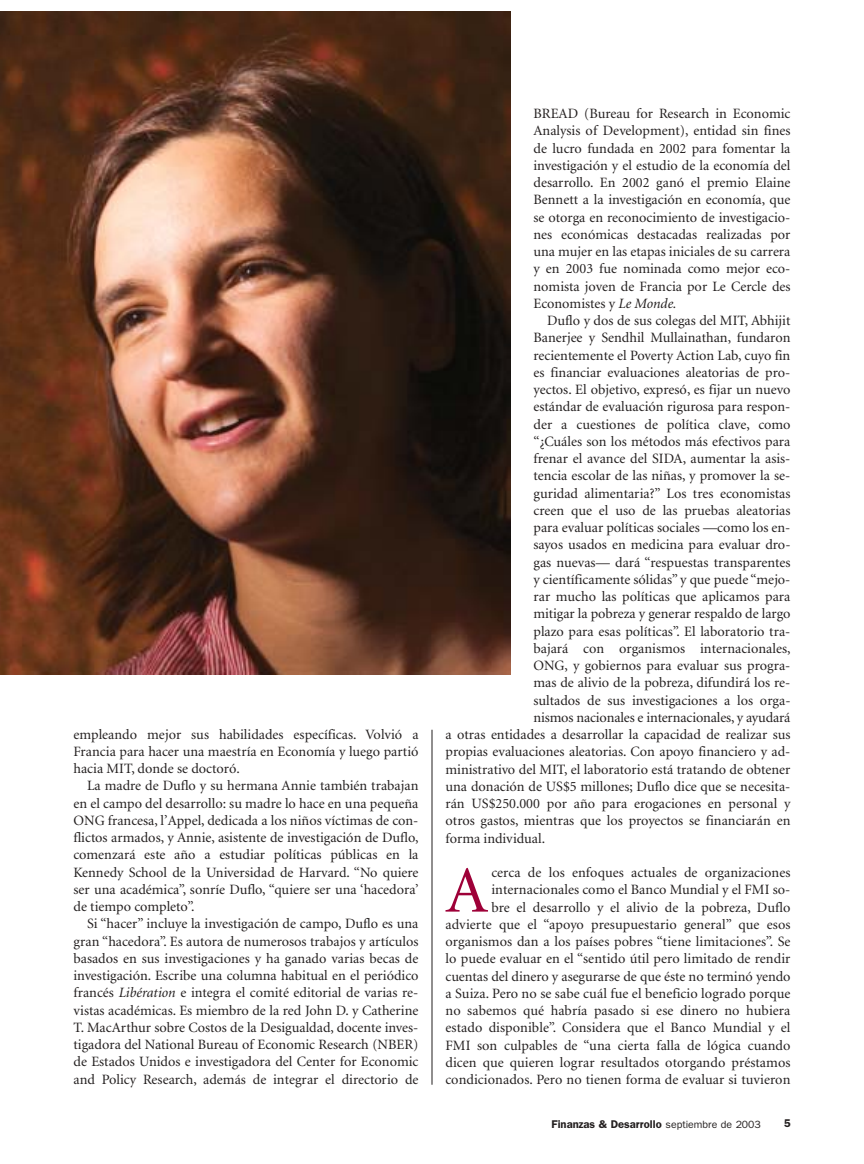
<style>
.page{position:relative;width:864px;height:1164px;background:#fff}
.page>*{position:absolute;margin:0;border:0;box-sizing:border-box;transform-origin:0 0}
.t1{font:66px "Minion";color:#9e0038}
.t2{font:14.25px/17.2px "Minion";color:#231f1f;text-align:justify}
.t3{font:600 11.25px "Franklin Gothic";color:#231f1f}
.s1{font-style:italic}
.s2{font-weight:400;font-size:10.5px}
</style>
<div class="page">
<hr style="left:432px;top:730px;width:1px;height:355px;background:#231f1f">
<img style="left:0;top:11px;width:510px;height:664px">
<p class="t2" style="left:74px;top:727px;width:347px">empleando mejor sus habilidades específicas. Volvió a Francia para hacer una maestría en Economía y luego partió hacia MIT, donde se doctoró.</p>
<p class="t2" style="left:74px;top:778px;width:347px;text-indent:14px">La madre de Duflo y su hermana Annie también trabajan en el campo del desarrollo: su madre lo hace en una pequeña ONG francesa, l’Appel, dedicada a los niños víctimas de con&shy;flictos armados, y Annie, asistente de investigación de Duflo, comenzará este año a estudiar políticas públicas en la Kennedy School de la Universidad de Harvard. “No quiere ser una académica”, sonríe Duflo, “quiere ser una ‘hacedora’ de tiempo completo”.</p>
<p class="t2" style="left:74px;top:916px;width:347px;text-indent:14px">Si “hacer” incluye la investigación de campo, Duflo es una gran “hacedora”. Es autora de numerosos trabajos y artículos basados en sus investigaciones y ha ganado varias becas de investigación. Escribe una columna habitual en el periódico francés <span class="s1">Libération</span> e integra el comité editorial de varias re&shy;vistas académicas. Es miembro de la red John D. y Catherine T. MacArthur sobre Costos de la Desigualdad, docente inves&shy;tigadora del National Bureau of Economic Research (NBER) de Estados Unidos e investigadora del Center for Economic and Policy Research, además de integrar el directorio de</p>
<p class="t2" style="left:534px;top:106px;width:259px">BREAD (Bureau for Research in Economic Analysis of Development), entidad sin fines de lucro fundada en 2002 para fomentar la investigación y el estudio de la economía del desarrollo. En 2002 ganó el premio Elaine Bennett a la investigación en economía, que se otorga en reconocimiento de investigacio&shy;nes económicas destacadas realizadas por una mujer en las etapas iniciales de su carrera y en 2003 fue nominada como mejor eco&shy;nomista joven de Francia por Le Cercle des Economistes y <span class="s1">Le Monde.</span></p>
<p class="t2" style="left:547px;top:313px;width:245px">Duflo y dos de sus colegas del MIT, Abhijit</p>
<p class="t2" style="left:534px;top:330px;width:258px">Banerjee y Sendhil Mullainathan, fundaron</p>
<p class="t2" style="left:534px;top:348px;width:258px">recientemente el Poverty Action Lab, cuyo fin</p>
<p class="t2" style="left:534px;top:365px;width:258px">es financiar evaluaciones aleatorias de pro-</p>
<p class="t2" style="left:534px;top:382px;width:259px">yectos. El objetivo, expresó, es fijar un nuevo</p>
<p class="t2" style="left:534px;top:399px;width:258px">estándar de evaluación rigurosa para respon-</p>
<p class="t2" style="left:534px;top:417px;width:259px">der a cuestiones de política clave, como</p>
<p class="t2" style="left:534px;top:434px;width:259px">“¿Cuáles son los métodos más efectivos para</p>
<p class="t2" style="left:534px;top:451px;width:259px">frenar el avance del SIDA, aumentar la asis-</p>
<p class="t2" style="left:534px;top:468px;width:258px">tencia escolar de las niñas, y promover la se-</p>
<p class="t2" style="left:534px;top:486px;width:259px">guridad alimentaria?” Los tres economistas</p>
<p class="t2" style="left:534px;top:503px;width:258px">creen que el uso de las pruebas aleatorias</p>
<p class="t2" style="left:534px;top:520px;width:258px">para evaluar políticas sociales —como los en-</p>
<p class="t2" style="left:534px;top:537px;width:259px">sayos usados en medicina para evaluar dro-</p>
<p class="t2" style="left:534px;top:555px;width:258px">gas nuevas— dará “respuestas transparentes</p>
<p class="t2" style="left:534px;top:572px;width:259px">y científicamente sólidas” y que puede “mejo-</p>
<p class="t2" style="left:534px;top:589px;width:259px">rar mucho las políticas que aplicamos para</p>
<p class="t2" style="left:534px;top:606px;width:259px">mitigar la pobreza y generar respaldo de largo</p>
<p class="t2" style="left:534px;top:624px;width:258px">plazo para esas políticas”. El laboratorio tra-</p>
<p class="t2" style="left:534px;top:641px;width:258px">bajará con organismos internacionales,</p>
<p class="t2" style="left:534px;top:658px;width:259px">ONG, y gobiernos para evaluar sus progra-</p>
<p class="t2" style="left:534px;top:675px;width:258px">mas de alivio de la pobreza, difundirá los re-</p>
<p class="t2" style="left:534px;top:693px;width:259px">sultados de sus investigaciones a los orga-</p>
<p class="t2" style="left:534px;top:710px;width:258px">nismos nacionales e internacionales, y ayudará</p>
<p class="t2" style="left:446px;top:727px;width:347px">a otras entidades a desarrollar la capacidad de realizar sus</p>
<p class="t2" style="left:446px;top:744px;width:346px">propias evaluaciones aleatorias. Con apoyo financiero y ad-</p>
<p class="t2" style="left:446px;top:762px;width:346px">ministrativo del MIT, el laboratorio está tratando de obtener</p>
<p class="t2" style="left:446px;top:779px;width:346px">una donación de US$5 millones; Duflo dice que se necesita-</p>
<p class="t2" style="left:446px;top:796px;width:346px">rán US$250.000 por año para erogaciones en personal y</p>
<p class="t2" style="left:446px;top:813px;width:346px">otros gastos, mientras que los proyectos se financiarán en</p>
<p class="t2" style="left:446px;top:831px;width:101px">forma individual.</p>
<h1 class="t1" style="left:446px;top:865px;width:44px">A</h1>
<p class="t2" style="left:445px;top:865px;width:347px;text-align:right">cerca de los enfoques actuales de organizaciones internacionales como el Banco Mundial y el FMI so-<br>bre el desarrollo y el alivio de la pobreza, Duflo advierte que el “apoyo presupuestario general” que esos organismos dan a los países pobres “tiene limitaciones”. Se lo puede evaluar en el “sentido útil pero limitado de rendir cuentas del dinero y asegurarse de que éste no terminó yendo a Suiza. Pero no se sabe cuál fue el beneficio logrado porque no sabemos qué habría pasado si ese dinero no hubiera estado disponible”. Considera que el Banco Mundial y el FMI son culpables de “una cierta falla de lógica cuando dicen que quieren lograr resultados otorgando préstamos condicionados. Pero no tienen forma de evaluar si tuvieron</p>
<p class="t3" style="left:552px;top:1120px;width:211px">Finanzas &amp; Desarrollo <span class="s2">septiembre de 2003</span></p>
<p class="t3" style="left:784px;top:1120px;width:8px">5</p>
</div>
